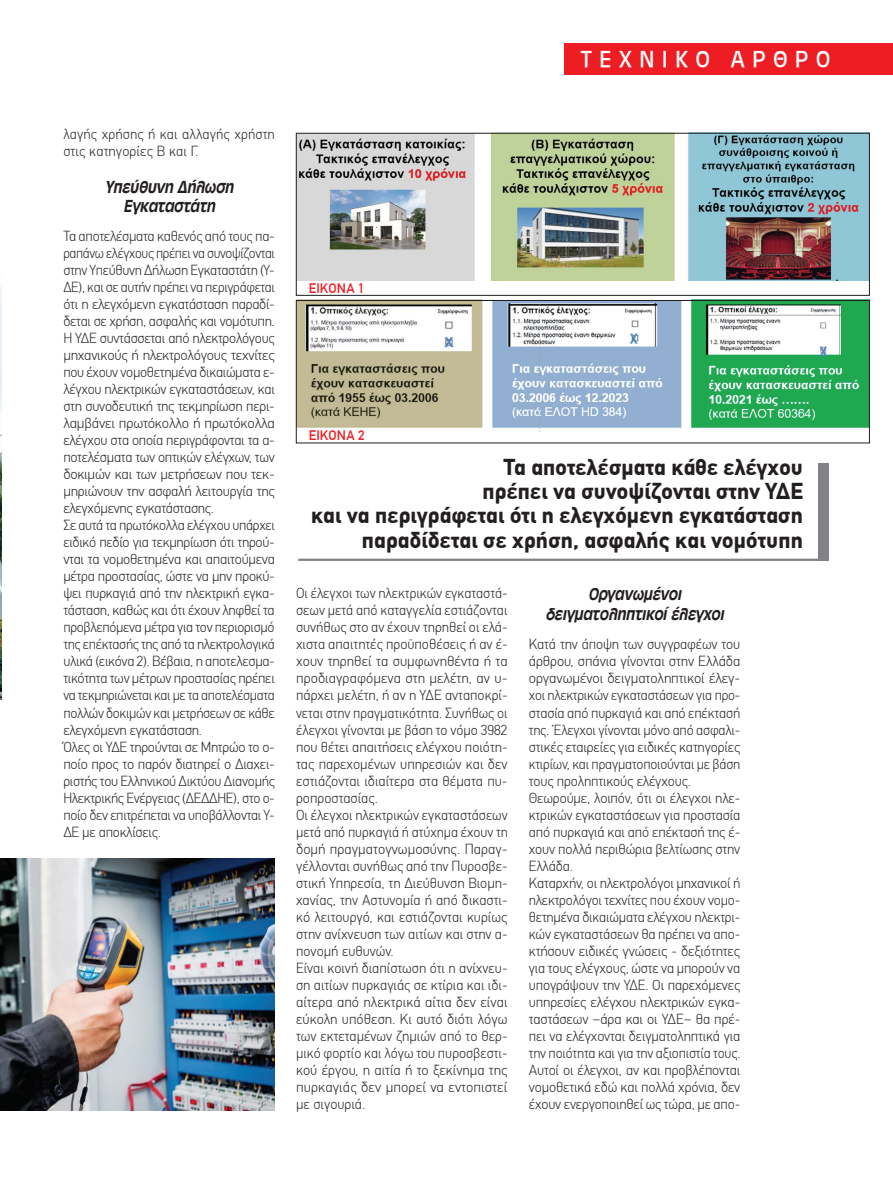
<style>
.page{position:relative;width:893px;height:1191px;background:#fff}
.page>*{position:absolute;margin:0;border:0;box-sizing:border-box;transform-origin:0 0}
.t1{font:24px "UB Antique Olive Normal";letter-spacing:.3em;color:#fff}
.t2{font:700 22.5px/24px "CF Din";letter-spacing:.01em;color:#231f20;text-align:right}
.t3{font:italic 18px/19.5px "UB Antique Olive Bold";letter-spacing:-.015em;color:#231f20;text-align:center;scale:.9 1}
.t4{font:300 14.25px/17px "CF Din";letter-spacing:-.01em;color:#231f20}
.t5{font:300 14.25px/17px "CF Din";letter-spacing:.01em;color:#231f20}
.t6{font:13.5px "CF Din";letter-spacing:.01em;color:#ee1d23}
</style>
<div class="page">
<img style="left:296px;top:132px;width:574px;height:149px">
<div style="left:296px;top:133px;width:574px;height:163px;border:1px solid #231f20"></div>
<div style="left:819px;top:463px;width:10px;height:98px;background:#808285"></div>
<hr style="left:298px;top:558px;width:528px;height:3px;background:#808285">
<div style="left:565px;top:43px;width:328px;height:32px;background:#ee1d23"></div>
<img style="left:0;top:285px;width:2px;height:414px">
<img style="left:296px;top:299px;width:574px;height:133px">
<img style="left:0;top:858px;width:275px;height:252px">
<div style="left:296px;top:300px;width:574px;height:143px;border:1px solid #231f20"></div>
<p class="t1" style="left:581px;top:47px;width:251px">ΤΕΧΝΙΚΟ ΑΡΘΡΟ</p>
<p class="t5" style="left:63px;top:126px;width:213px">λαγής χρήσης ή και αλλαγής χρήστη στις κατηγορίες Β και Γ.</p>
<p class="t3" style="left:105px;top:177px;width:145px">Υπεύθυνη Δήλωση<br>Εγκαταστάτη</p>
<p class="t4" style="left:63px;top:228px;width:213px">Τα αποτελέσματα καθενός από τους πα&shy;ραπάνω ελέγχους πρέπει να συνοψίζονται στην Υπεύθυνη Δήλωση Εγκαταστάτη (Υ-ΔΕ), και σε αυτήν πρέπει να περιγράφεται ότι η ελεγχόμενη εγκατάσταση παραδί&shy;δεται σε χρήση, ασφαλής και νομότυπη.<br>Η ΥΔΕ συντάσσεται από ηλεκτρολόγους μηχανικούς ή ηλεκτρολόγους τεχνίτες που έχουν νομοθετημένα δικαιώματα ε&shy;λέγχου ηλεκτρικών εγκαταστάσεων, και στη συνοδευτική της τεκμηρίωση περι&shy;λαμβάνει πρωτόκολλο ή πρωτόκολλα ελέγχου στα οποία περιγράφονται τα α&shy;ποτελέσματα των οπτικών ελέγχων, των δοκιμών και των μετρήσεων που τεκ&shy;μηριώνουν την ασφαλή λειτουργία της ελεγχόμενης εγκατάστασης.<br>Σε αυτά τα πρωτόκολλα ελέγχου υπάρχει ειδικό πεδίο για τεκμηρίωση ότι τηρού&shy;νται τα νομοθετημένα και απαιτούμενα μέτρα προστασίας, ώστε να μην προκύ&shy;ψει πυρκαγιά από την ηλεκτρική εγκα&shy;τάσταση, καθώς και ότι έχουν ληφθεί τα προβλεπόμενα μέτρα για τον περιορισμό της επέκτασής της από τα ηλεκτρολογικά υλικά (εικόνα 2). Βέβαια, η αποτελεσμα&shy;τικότητα των μέτρων προστασίας πρέπει να τεκμηριώνεται και με τα αποτελέσματα πολλών δοκιμών και μετρήσεων σε κάθε ελεγχόμενη εγκατάσταση.<br>Όλες οι ΥΔΕ τηρούνται σε Μητρώο το ο&shy;ποίο προς το παρόν διατηρεί ο Διαχει&shy;ριστής του Ελληνικού Δικτύου Διανομής Ηλεκτρικής Ενέργειας (ΔΕΔΔΗΕ), στο ο&shy;ποίο δεν επιτρέπεται να υποβάλλονται Υ-ΔΕ με αποκλίσεις.</p>
<p class="t6" style="left:309px;top:280px;width:57px">ΕΙΚΌΝΑ 1</p>
<p class="t6" style="left:309px;top:428px;width:57px">ΕΙΚΌΝΑ 2</p>
<p class="t2" style="left:311px;top:456px;width:493px">Τα αποτελέσματα κάθε ελέγχου<br>πρέπει να συνοψίζονται στην ΥΔΕ<br>και να περιγράφεται ότι η ελεγχόμενη εγκατάσταση παραδίδεται σε χρήση, ασφαλής και νομότυπη</p>
<p class="t4" style="left:296px;top:585px;width:213px">Οι έλεγχοι των ηλεκτρικών εγκαταστά&shy;σεων μετά από καταγγελία εστιάζονται συνήθως στο αν έχουν τηρηθεί οι ελά&shy;χιστα απαιτητές προϋποθέσεις ή αν έ&shy;χουν τηρηθεί τα συμφωνηθέντα ή τα προδιαγραφόμενα στη μελέτη, αν υ&shy;πάρχει μελέτη, ή αν η ΥΔΕ ανταποκρί&shy;νεται στην πραγματικότητα. Συνήθως οι έλεγχοι γίνονται με βάση το νόμο 3982 που θέτει απαιτήσεις ελέγχου ποιότη&shy;τας παρεχομένων υπηρεσιών και δεν εστιάζονται ιδιαίτερα στα θέματα πυ&shy;ροπροστασίας.<br>Οι έλεγχοι ηλεκτρικών εγκαταστάσεων μετά από πυρκαγιά ή ατύχημα έχουν τη δομή πραγματογνωμοσύνης. Παραγ&shy;γέλλονται συνήθως από την Πυροσβε&shy;στική Υπηρεσία, τη Διεύθυνση Βιομη&shy;χανίας, την Αστυνομία ή από δικαστι&shy;κό λειτουργό, και εστιάζονται κυρίως στην ανίχνευση των αιτίων και στην α&shy;πονομή ευθυνών.<br>Είναι κοινή διαπίστωση ότι η ανίχνευ&shy;ση αιτίων πυρκαγιάς σε κτίρια και ιδι&shy;αίτερα από ηλεκτρικά αίτια δεν είναι εύκολη υπόθεση. Κι αυτό διότι λόγω των εκτεταμένων ζημιών από το θερ&shy;μικό φορτίο και λόγω του πυροσβεστι&shy;κού έργου, η αιτία ή το ξεκίνημα της πυρκαγιάς δεν μπορεί να εντοπιστεί με σιγουριά.</p>
<p class="t3" style="left:545px;top:584px;width:200px">Οργανωμένοι δειγματοληπτικοί έλεγχοι</p>
<p class="t4" style="left:529px;top:636px;width:213px">Κατά την άποψη των συγγραφέων του άρθρου, σπάνια γίνονται στην Ελλάδα οργανωμένοι δειγματοληπτικοί έλεγ&shy;χοι ηλεκτρικών εγκαταστάσεων για προ&shy;στασία από πυρκαγιά και από επέκτασή της. Έλεγχοι γίνονται μόνο από ασφαλι&shy;στικές εταιρείες για ειδικές κατηγορίες κτιρίων, και πραγματοποιούνται με βάση τους προληπτικούς ελέγχους.<br>Θεωρούμε, λοιπόν, ότι οι έλεγχοι ηλε&shy;κτρικών εγκαταστάσεων για προστασία από πυρκαγιά και από επέκτασή της έ&shy;χουν πολλά περιθώρια βελτίωσης στην Ελλάδα.<br>Καταρχήν, οι ηλεκτρολόγοι μηχανικοί ή ηλεκτρολόγοι τεχνίτες που έχουν νομο&shy;θετημένα δικαιώματα ελέγχου ηλεκτρι&shy;κών εγκαταστάσεων θα πρέπει να απο&shy;κτήσουν ειδικές γνώσεις - δεξιότητες για τους ελέγχους, ώστε να μπορούν να υπογράψουν την ΥΔΕ. Οι παρεχόμενες υπηρεσίες ελέγχου ηλεκτρικών εγκα&shy;ταστάσεων –άρα και οι ΥΔΕ– θα πρέ&shy;πει να ελέγχονται δειγματοληπτικά για την ποιότητα και για την αξιοπιστία τους.<br>Αυτοί οι έλεγχοι, αν και προβλέπονται νομοθετικά εδώ και πολλά χρόνια, δεν έχουν ενεργοποιηθεί ως τώρα, με απο-</p>
</div>
